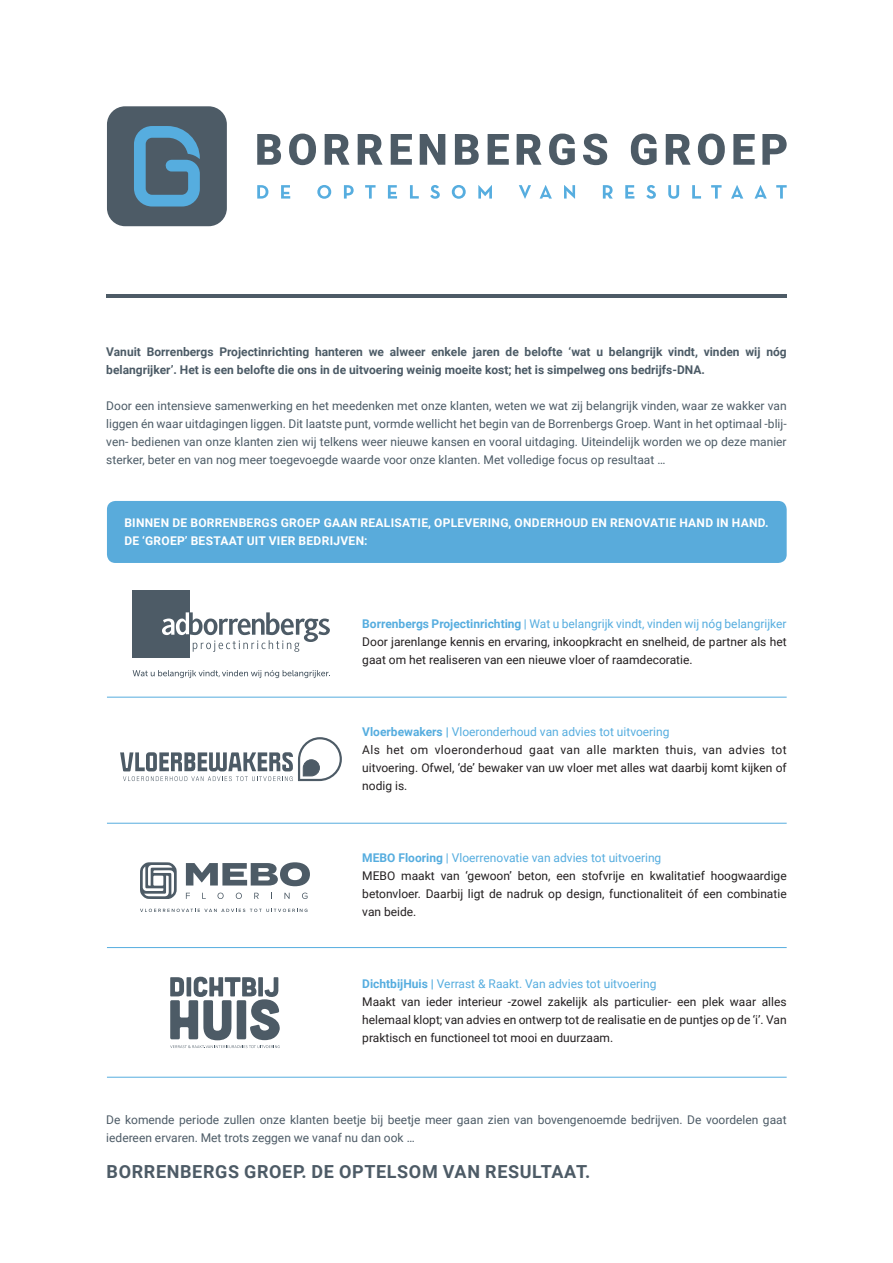
<style>
.page{position:relative;width:893px;height:1263px;background:#fff}
.page>*{position:absolute;margin:0;border:0;box-sizing:border-box;transform-origin:0 0}
.t1{font:700 18px "Roboto";letter-spacing:.035em;color:#4d5b66}
.t2{font:12px/18px "Roboto";color:#231f20;text-align:justify}
.t3{font:12px/18px "Roboto";color:#4c5b66;text-align:justify}
.t4{font:12px "Roboto";color:#56addf}
.t5{font:700 12px/18px "Roboto";color:#4c5b66}
.t6{font:12px/18px "Roboto";color:#4d5b66}
.t7{font:700 12px/18px "Roboto";letter-spacing:.025em;color:#fff}
.s1{font-weight:700}
</style>
<div class="page">
<hr style="left:106px;top:295px;width:681px;height:3px;background:#4d5b66">
<div style="left:107px;top:106px;width:120px;height:120px;background:#4d5b66;border-radius:18px"></div>
<svg style="left:134px;top:126px;width:66px;height:80px"></svg>
<svg style="left:257px;top:134px;width:24px;height:31px"></svg>
<svg style="left:289px;top:134px;width:27px;height:31px"></svg>
<svg style="left:325px;top:134px;width:24px;height:31px"></svg>
<svg style="left:358px;top:134px;width:24px;height:31px"></svg>
<svg style="left:391px;top:134px;width:21px;height:31px"></svg>
<svg style="left:420px;top:134px;width:25px;height:31px"></svg>
<svg style="left:455px;top:134px;width:24px;height:31px"></svg>
<svg style="left:488px;top:134px;width:21px;height:31px"></svg>
<svg style="left:517px;top:134px;width:24px;height:31px"></svg>
<svg style="left:549px;top:134px;width:26px;height:31px"></svg>
<svg style="left:583px;top:134px;width:24px;height:31px"></svg>
<svg style="left:631px;top:134px;width:26px;height:31px"></svg>
<svg style="left:666px;top:134px;width:24px;height:31px"></svg>
<svg style="left:698px;top:134px;width:27px;height:31px"></svg>
<svg style="left:733px;top:134px;width:22px;height:31px"></svg>
<svg style="left:762px;top:134px;width:25px;height:31px"></svg>
<svg style="left:257px;top:185px;width:530px;height:14px"></svg>
<div style="left:107px;top:501px;width:680px;height:62px;background:#59abdb;border-radius:9px"></div>
<svg style="left:140px;top:862px;width:37px;height:37px"></svg>
<svg style="left:186px;top:862px;width:124px;height:24px"></svg>
<svg style="left:186px;top:893px;width:4px;height:6px"></svg>
<svg style="left:217px;top:893px;width:7px;height:6px"></svg>
<svg style="left:236px;top:893px;width:6px;height:6px"></svg>
<svg style="left:254px;top:893px;width:5px;height:6px"></svg>
<svg style="left:284px;top:893px;width:6px;height:6px"></svg>
<svg style="left:302px;top:893px;width:6px;height:6px"></svg>
<svg style="left:140px;top:909px;width:168px;height:3px"></svg>
<svg style="left:120px;top:737px;width:222px;height:44px"></svg>
<svg style="left:170px;top:977px;width:110px;height:72px"></svg>
<div style="left:132px;top:591px;width:57px;height:67px;background:#4d5b66"></div>
<svg style="left:162px;top:612px;width:168px;height:40px"></svg>
<svg style="left:133px;top:670px;width:197px;height:8px"></svg>
<hr style="left:107px;top:697px;width:680px;height:1px;background:#56addf">
<hr style="left:107px;top:823px;width:680px;height:1px;background:#56addf">
<hr style="left:107px;top:947px;width:680px;height:1px;background:#56addf">
<hr style="left:107px;top:1077px;width:680px;height:1px;background:#56addf">
<p class="t5" style="left:106px;top:342px;width:682px">Vanuit Borrenbergs Projectinrichting hanteren we alweer enkele jaren de belofte ‘wat u belangrijk vindt, vinden wij nóg belangrijker’. Het is een belofte die ons in de uitvoering weinig moeite kost; het is simpelweg ons bedrijfs-DNA.</p>
<p class="t3" style="left:106px;top:396px;width:682px">Door een intensieve samenwerking en het meedenken met onze klanten, weten we wat zij belangrijk vinden, waar ze wakker van liggen én waar uitdagingen liggen. Dit laatste punt, vormde wellicht het begin van de Borrenbergs Groep. Want in het optimaal -blij&shy;ven- bedienen van onze klanten zien wij telkens weer nieuwe kansen en vooral uitdaging. Uiteindelijk worden we op deze manier sterker, beter en van nog meer toegevoegde waarde voor onze klanten. Met volledige focus op resultaat …</p>
<p class="t7" style="left:124px;top:514px;width:646px">BINNEN DE BORRENBERGS GROEP GAAN REALISATIE, OPLEVERING, ONDERHOUD EN RENOVATIE HAND IN HAND.<br>DE ‘GROEP’ BESTAAT UIT VIER BEDRIJVEN:</p>
<p class="t4" style="left:362px;top:615px;width:426px"><span class="s1">Borrenbergs Projectinrichting</span> | Wat u belangrijk vindt, vinden wij nóg belangrijker</p>
<p class="t2" style="left:362px;top:632px;width:426px">Door jarenlange kennis en ervaring, inkoopkracht en snelheid, de partner als het gaat om het realiseren van een nieuwe vloer of raamdecoratie.</p>
<p class="t4" style="left:362px;top:723px;width:309px"><span class="s1">Vloerbewakers |</span> Vloeronderhoud van advies tot uitvoering</p>
<p class="t2" style="left:362px;top:740px;width:426px">Als het om vloeronderhoud gaat van alle markten thuis, van advies tot uitvoering. Ofwel, ‘de’ bewaker van uw vloer met alles wat daarbij komt kijken of nodig is.</p>
<p class="t4" style="left:362px;top:849px;width:301px"><span class="s1">MEBO Flooring</span> | Vloerrenovatie van advies tot uitvoering</p>
<p class="t2" style="left:362px;top:866px;width:426px">MEBO maakt van ‘gewoon’ beton, een stofvrije en kwalitatief hoogwaardige betonvloer. Daarbij ligt de nadruk op design, functionaliteit óf een combinatie van beide.</p>
<p class="t4" style="left:362px;top:975px;width:296px"><span class="s1">DichtbijHuis |</span> Verrast &amp; Raakt. Van advies tot uitvoering</p>
<p class="t2" style="left:362px;top:992px;width:426px">Maakt van ieder interieur -zowel zakelijk als particulier- een plek waar alles helemaal klopt; van advies en ontwerp tot de realisatie en de puntjes op de ‘i’. Van praktisch en functioneel tot mooi en duurzaam.</p>
<p class="t6" style="left:106px;top:1110px;width:682px">De komende periode zullen onze klanten beetje bij beetje meer gaan zien van bovengenoemde bedrijven. De voordelen gaat iedereen ervaren. Met trots zeggen we vanaf nu dan ook …</p>
<p class="t1" style="left:107px;top:1159px;width:485px">BORRENBERGS GROEP. DE OPTELSOM VAN RESULTAAT.</p>
</div>
